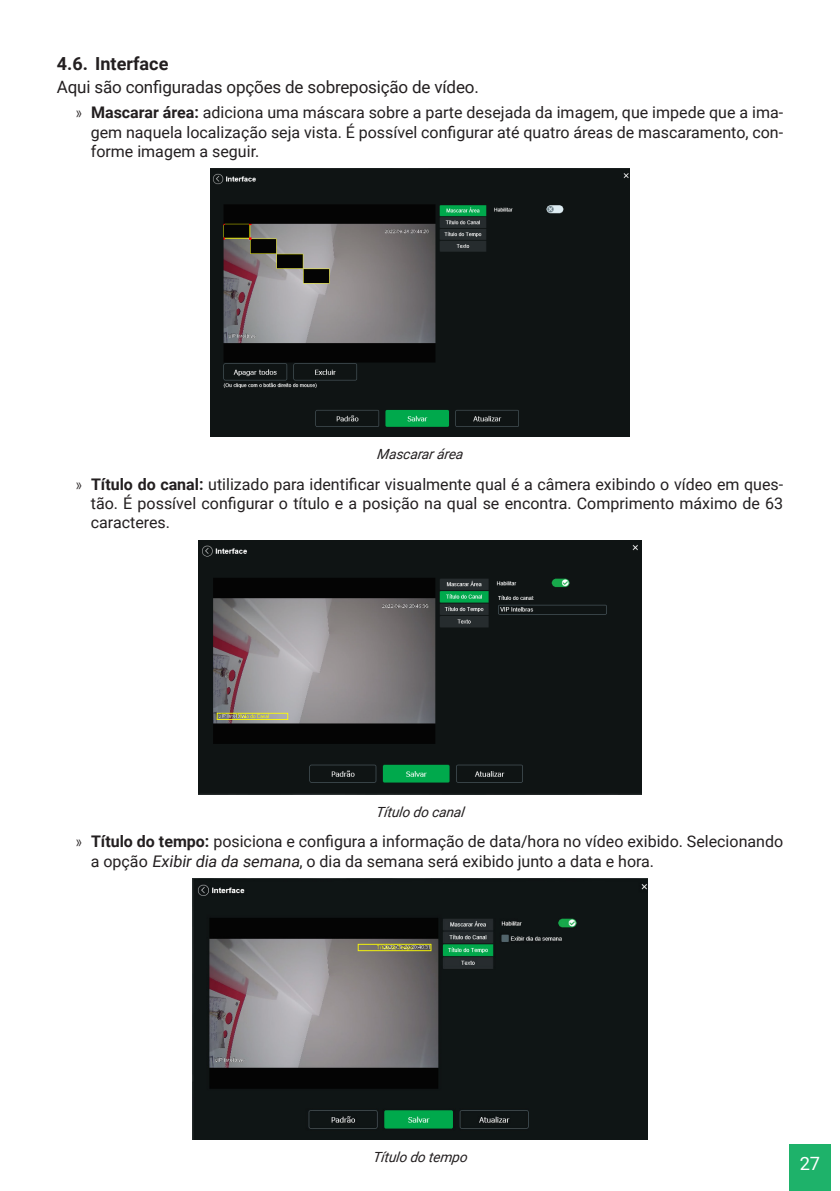
<style>
.page{position:relative;width:840px;height:1191px;background:#fff}
.page>*{position:absolute;margin:0;border:0;box-sizing:border-box;transform-origin:0 0}
.t1{font:18.2px "Roboto";color:#fff}
.t2{font:700 18px "Roboto";color:#231f20}
._0__Corpo_de_texto{font:17px "Roboto";letter-spacing:-.01em;color:#231f20}
.t3{font:16px/19.2px "Roboto";color:#231f20;text-align:justify}
._7__Legenda{font:italic 14px "Roboto";letter-spacing:-.01em;color:#231f20}
.s1{font-family:"Frutiger LT Std";font-weight:300;font-stretch:condensed}
.s2{font-weight:700}
.s3{font-style:italic}
</style>
<div class="page">
<div style="left:788px;top:1144px;width:42px;height:47px;background:#1eb26a"></div>
<img style="left:211px;top:169px;width:417px;height:268px">
<img style="left:198px;top:540px;width:443px;height:254px">
<img style="left:193px;top:878px;width:453px;height:261px">
<p class="t2" style="left:57px;top:51px;width:113px">4.6. Interface</p>
<p class="_0__Corpo_de_texto" style="left:57px;top:75px;width:423px">Aqui são configuradas opções de sobreposição de vídeo.</p>
<p class="t3" style="left:91px;top:102px;width:693px;text-indent:-16px"><span class="s1">»</span> <span class="s2">Mascarar área:</span> adiciona uma máscara sobre a parte desejada da imagem, que impede que a ima&shy;gem naquela localização seja vista. É possível configurar até quatro áreas de mascaramento, con&shy;forme imagem a seguir.</p>
<p class="_7__Legenda" style="left:377px;top:444px;width:90px">Mascararárea</p>
<p class="t3" style="left:91px;top:474px;width:693px;text-indent:-16px"><span class="s1">»</span> <span class="s2">Título do canal:</span> utilizado para identificar visualmente qual é a câmera exibindo o vídeo em ques&shy;tão. É possível configurar o título e a posição na qual se encontra. Comprimento máximo de 63 caracteres.</p>
<p class="_7__Legenda" style="left:375px;top:802px;width:92px">Título do canal</p>
<p class="t3" style="left:91px;top:831px;width:693px;text-indent:-16px"><span class="s1">»</span> <span class="s2">Título do tempo:</span> posiciona e configura a informação de data/hora no vídeo exibido. Selecionando a opção <span class="s3">Exibirdia da semana</span>, o dia da semana será exibido junto a data e hora.</p>
<p class="_7__Legenda" style="left:372px;top:1147px;width:99px">Título do temp o</p>
<p class="t1" style="left:799px;top:1151px;width:22px">27</p>
</div>
